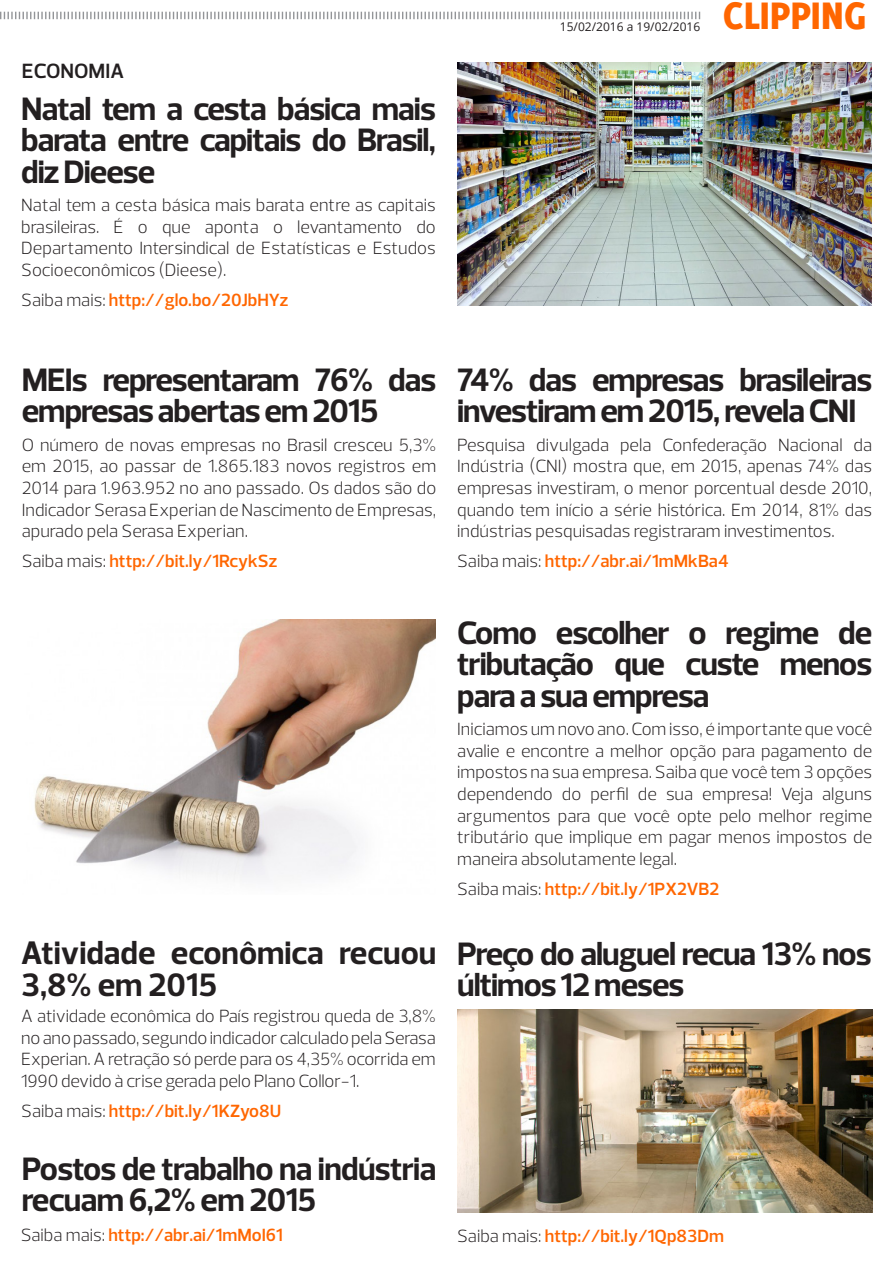
<style>
.page{position:relative;width:893px;height:1263px;background:#fff}
.page>*{position:absolute;margin:0;border:0;box-sizing:border-box;transform-origin:0 0}
.t1{font:800 42px "Delicious";color:#f60}
.t2{font:700 33px/31.5px "Prelo";letter-spacing:-.03em;color:#231f20}
.t3{font:700 33px/31.5px "Prelo";color:#231f20}
.t4{font:600 21px "Prelo";color:#231f20}
.t5{font:300 18px/21.6px "Prelo";color:#231f20;text-align:justify}
.t6{font:600 18px "Prelo";color:#f60}
.t7{font:12px "Open Sans";color:#231f20}
.s1{font-weight:300;color:#231f20}
</style>
<div class="page">
<svg style="left:0;top:12px;width:700px;height:7px"></svg>
<img style="left:457px;top:62px;width:415px;height:244px">
<img style="left:34px;top:619px;width:402px;height:259px">
<img style="left:457px;top:1010px;width:415px;height:202px">
<p class="t4" style="left:22px;top:58px;width:104px">ECONOMIA</p>
<p class="t2" style="left:21px;top:93px;width:416px;text-align:justify">Natal tem a cesta básica mais barata entre capitais do Brasil, diz Dieese</p>
<p class="t5" style="left:21px;top:194px;width:416px">Natal tem a cesta básica mais barata entre as capitais brasileiras. É o que aponta o levantamento do Departamento Intersindical de Estatísticas e Estudos Socioeconômicos (Dieese).</p>
<p class="t6" style="left:21px;top:289px;width:269px"><span class="s1">Saiba mais:</span> http://glo.bo/20JbHYz</p>
<p class="t7" style="left:560px;top:18px;width:142px">15/02/2016 a 19/02/2016</p>
<h1 class="t1" style="left:723px;top:-9px;width:145px">CLIPPING</h1>
<p class="t2" style="left:22px;top:364px;width:416px">MEIs representaram 76% das empresas abertas em 2015</p>
<p class="t5" style="left:22px;top:434px;width:416px">O número de novas empresas no Brasil cresceu 5,3% em 2015, ao passar de 1.865.183 novos registros em 2014 para 1.963.952 no ano passado. Os dados são do Indicador Serasa Experian de Nascimento de Empresas, apurado pela Serasa Experian.</p>
<p class="t6" style="left:22px;top:550px;width:257px"><span class="s1">Saiba mais:</span> http://bit.ly/1RcykSz</p>
<p class="t3" style="left:21px;top:937px;width:417px">Atividade econômica recuou<br>3,8% em 2015</p>
<p class="t5" style="left:21px;top:1005px;width:416px">A atividade econômica do País registrou queda de 3,8% no ano passado, segundo indicador calculado pela Serasa Experian. A retração só perde para os 4,35% ocorrida em 1990 devido à crise gerada pelo Plano Collor-1.</p>
<p class="t6" style="left:21px;top:1100px;width:262px"><span class="s1">Saiba mais:</span> http://bit.ly/1KZyo8U</p>
<p class="t2" style="left:22px;top:1153px;width:416px">Postos de trabalho na indústria recuam 6,2% em 2015</p>
<p class="t6" style="left:21px;top:1224px;width:264px"><span class="s1">Saiba mais:</span> http://abr.ai/1mMoI61</p>
<p class="t2" style="left:457px;top:364px;width:417px">74% das empresas brasileiras investiram em 2015, revela CNI</p>
<p class="t5" style="left:457px;top:434px;width:417px">Pesquisa divulgada pela Confederação Nacional da Indústria (CNI) mostra que, em 2015, apenas 74% das empresas investiram, o menor porcentual desde 2010, quando tem início a série histórica. Em 2014, 81% das indústrias pesquisadas registraram investimentos.</p>
<p class="t6" style="left:457px;top:550px;width:273px"><span class="s1">Saiba mais:</span> http://abr.ai/1mMkBa4</p>
<p class="t2" style="left:457px;top:617px;width:417px;text-align:justify">Como escolher o regime de tributação que custe menos para a sua empresa</p>
<p class="t5" style="left:457px;top:718px;width:417px">Iniciamos um novo ano. Com isso, é importante que você avalie e encontre a melhor opção para pagamento de impostos na sua empresa. Saiba que você tem 3 opções dependendo do perfil de sua empresa! Veja alguns argumentos para que você opte pelo melhor regime tributário que implique em pagar menos impostos de maneira absolutamente legal.</p>
<p class="t6" style="left:457px;top:878px;width:264px"><span class="s1">Saiba mais:</span> http://bit.ly/1PX2VB2</p>
<p class="t2" style="left:457px;top:938px;width:416px">Preço do aluguel recua 13% nos últimos 12 meses</p>
<p class="t6" style="left:457px;top:1224px;width:268px"><span class="s1">Saiba mais:</span> http://bit.ly/1Qp83Dm</p>
</div>
